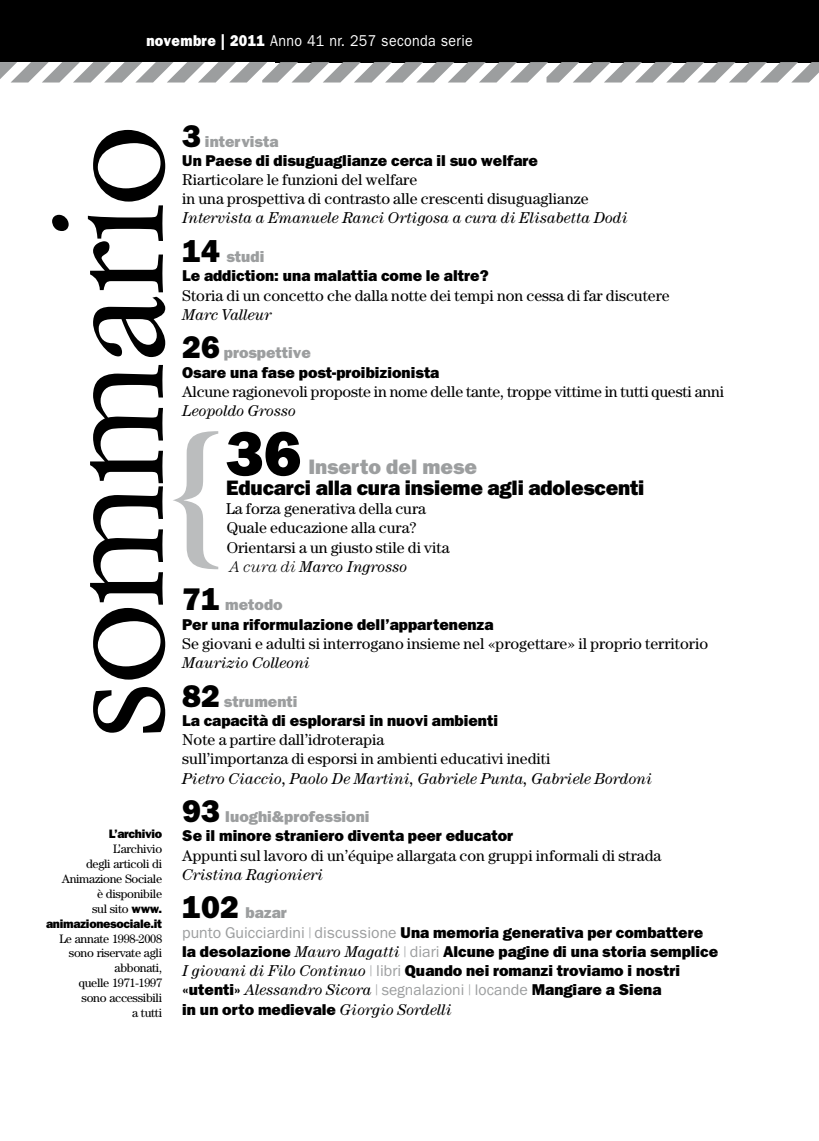
<style>
.page{position:relative;width:819px;height:1141px;background:#fff}
.page>*{position:absolute;margin:0;border:0;box-sizing:border-box;transform-origin:0 0}
.t1{font:157.5px "Simoncini Garamond Std";letter-spacing:-.025em;color:#000}
.t2{font:63px "ITC Franklin Gothic Std Hvy";color:#000}
.t3{font:21px "ITC Franklin Gothic Std Hvy";letter-spacing:-.01em;color:#000}
.t4{font:21px "ITC Franklin Gothic Std Hvy";color:#9c9e9f}
.t5{font:15.75px/19.2px "ITC Franklin Gothic Std Hvy";color:#000}
.t6{font:15.75px/19.2px "Century Std";color:#000}
.t7{font:italic 15.75px "Century Std";color:#000}
.t8{font:15.75px "ITC Franklin Gothic Std";letter-spacing:.025em;color:#fff;scale:.9 1}
.t9{font:12.25px/14.9px "Century";letter-spacing:-.025em;color:#000;text-align:right}
.t10{font:12.25px "ITC Franklin Gothic Std Hvy";letter-spacing:-.025em;color:#000}
.s1{font-family:"ITC Franklin Gothic Std Hvy"}
.s2{font-size:31.5px}
.s3{color:#9c9e9f}
.s4{font-weight:300;font-style:italic}
.s5{font-style:italic}
.s6{font-family:"ITC Franklin Gothic Std";color:#9c9e9f}
.s7{font-family:"Simoncini Garamond";font-size:14px;color:#9c9e9f}
.s8{font-family:"Century Std";font-style:italic}
.s9{font-family:"Franklin Gothic";color:#9c9e9f}
</style>
<div class="page">
<div style="left:0;top:0;width:819px;height:62px;background:#000"></div>
<svg style="left:0;top:62px;width:819px;height:21px"></svg>
<svg style="left:173px;top:431px;width:45px;height:138px"></svg>
<p class="t8" style="left:146px;top:31px;width:364px"><span class="s1">novembre | 2011</span> Anno 41 nr. 257 seconda serie</p>
<h1 class="t1" style="left:11px;top:739px;width:616px;rotate:-90deg">sommario</h1>
<p class="t5" style="left:182px;top:132px;width:357px"><span class="s2">3</span> <span class="s3">intervista<br></span>Un Paese di disuguaglianze cerca il suo welfare</p>
<p class="t6" style="left:182px;top:170px;width:408px">Riarticolare le funzioni del welfare<br>in una prospettiva di contrasto alle crescenti disuguaglianze</p>
<p class="t7" style="left:182px;top:209px;width:447px">Intervista a Emanuele Ranci Ortigosa a cura di Elisabetta Dodi</p>
<p class="t5" style="left:182px;top:247px;width:308px"><span class="s2">14</span> <span class="s3">studi<br></span>Le addiction: una malattia come le altre?</p>
<p class="t6" style="left:182px;top:285px;width:489px">Storia di un concetto che dalla notte dei tempi non cessa di far discutere</p>
<p class="t7" style="left:182px;top:305px;width:91px">Marc Valleur</p>
<p class="t5" style="left:182px;top:343px;width:259px"><span class="s2">26</span> <span class="s3">prospettive<br></span>Osare una fase post-proibizionista</p>
<p class="t6" style="left:182px;top:381px;width:543px">Alcune ragionevoli proposte in nome delle tante, troppe vittime in tutti questi anni</p>
<p class="t7" style="left:182px;top:402px;width:115px">Leopoldo Grosso</p>
<h2 class="t2" style="left:226px;top:417px;width:77px">36</h2>
<h3 class="t4" style="left:308px;top:454px;width:170px">Inserto del mese</h3>
<h3 class="t3" style="left:226px;top:475px;width:420px">Educarci alla cura insieme agli adolescenti</h3>
<p class="t6" style="left:226px;top:499px;width:225px">La forza generativa della cura<br>Quale educazione alla cura?<br>Orientarsi a un giusto stile di vita<br><span class="s4">A cura di</span> <span class="s5">Marco Ingrosso</span></p>
<p class="t5" style="left:182px;top:595px;width:313px"><span class="s2">71</span> <span class="s3">metodo<br></span>Per una riformulazione dell’appartenenza</p>
<p class="t6" style="left:182px;top:633px;width:527px">Se giovani e adulti si interrogano insieme nel «progettare» il proprio territorio</p>
<p class="t7" style="left:182px;top:654px;width:129px">Maurizio Colleoni</p>
<p class="t5" style="left:182px;top:692px;width:317px"><span class="s2">82</span> <span class="s3">strumenti<br></span>La capacità di esplorarsi in nuovi ambienti</p>
<p class="t6" style="left:182px;top:730px;width:370px">Note a partire dall’idroterapia<br>sull’importanza di esporsi in ambienti educativi inediti</p>
<p class="t7" style="left:182px;top:769px;width:471px">Pietro Ciaccio, Paolo De Martini, Gabriele Punta, Gabriele Bordoni</p>
<p class="t5" style="left:182px;top:807px;width:332px"><span class="s2">93</span> <span class="s3">luoghi&amp;professioni<br></span>Se il minore straniero diventa peer educator</p>
<p class="t6" style="left:182px;top:845px;width:480px">Appunti sul lavoro di un’équipe allargata con gruppi informali di strada</p>
<p class="t7" style="left:182px;top:865px;width:142px">Cristina Ragionieri</p>
<p class="t5" style="left:182px;top:903px;width:537px"><span class="s2">102</span> <span class="s3">bazar<br></span><span class="s6">punto Guicciardini</span> <span class="s7">|</span> <span class="s6">discussione</span> Una memoria generativa per combattere la desolazione <span class="s8">Mauro Magatti</span> <span class="s7">|</span> <span class="s6">diari</span> Alcune pagine di una storia semplice <span class="s8">I giovani di Filo Continuo</span> <span class="s7">|</span> <span class="s6">libri</span> Quando nei romanzi troviamo i nostri «utenti» <span class="s8">Alessandro Sicora</span> <span class="s7">|</span> <span class="s9">segnalazioni</span> <span class="s7">|</span> <span class="s9">locan</span><span class="s6">de</span> Mangiare a Siena<br>in un orto medievale <span class="s8">Giorgio Sordelli</span></p>
<p class="t10" style="left:109px;top:827px;width:55px">L’archivio</p>
<p class="t9" style="left:62px;top:841px;width:102px">L’archivio<br>degli articoli di<br>Animazione Sociale è disponibile<br>sul sito <span class="s1">www.</span></p>
<p class="t10" style="left:46px;top:916px;width:117px">animazionesociale.it</p>
<p class="t9" style="left:59px;top:931px;width:104px">Le annate 1998-2008 sono riservate agli abbonati,<br>quelle 1971-1997 sono accessibili<br>a tutti</p>
</div>
